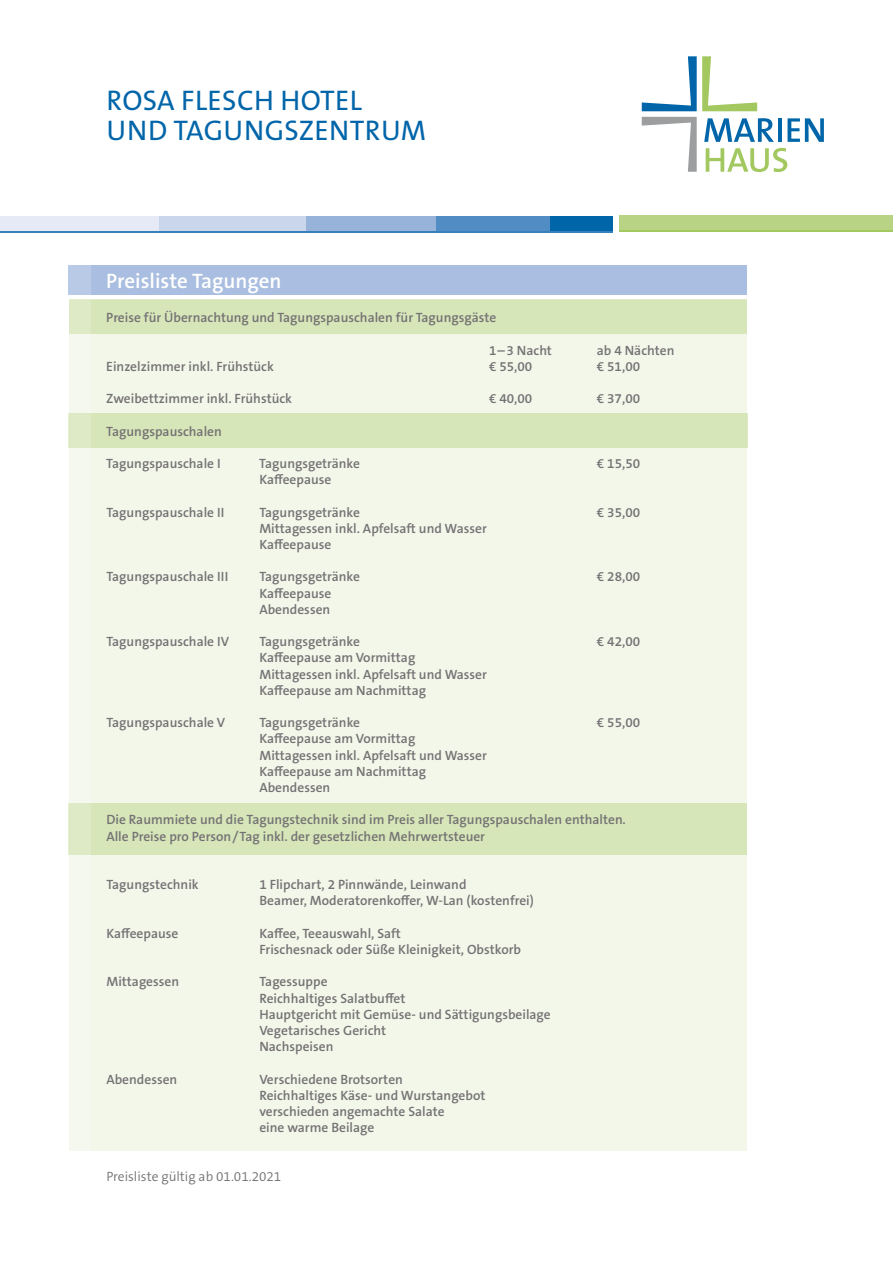
<style>
.page{position:relative;width:893px;height:1263px;background:#fff}
.page>*{position:absolute;margin:0;border:0;box-sizing:border-box;transform-origin:0 0}
.t1{font:28.5px/30px "The Sans B W5 Plain";letter-spacing:.015em;color:#0065a9}
.t2{font:600 21px "The Sans B W6";color:#fff}
.t3{font:600 13.5px/16.2px "The Sans B W6";color:#757274}
.t4{font:300 13.5px "The Sans B W4";color:#757274}
</style>
<div class="page">
<div style="left:69px;top:300px;width:678px;height:851px;background:#f3f7ea"></div>
<div style="left:69px;top:300px;width:678px;height:34px;background:#d6e6b9"></div>
<div style="left:68px;top:413px;width:680px;height:34px;background:#d6e6b9"></div>
<div style="left:69px;top:804px;width:678px;height:51px;background:#d6e6b9"></div>
<div style="left:68px;top:265px;width:679px;height:29px;background:#a9bee0"></div>
<svg style="left:0;top:230px;width:612px;height:2px"></svg>
<div style="left:0;top:216px;width:612px;height:14px;background:#0065a9"></div>
<div style="left:619px;top:215px;width:274px;height:17px;background:linear-gradient(to right,#b7d383,#b7d383)"></div>
<div style="left:0;top:216px;width:550px;height:14px;background:#528cc4"></div>
<div style="left:0;top:216px;width:436px;height:14px;background:#98b3da"></div>
<div style="left:0;top:216px;width:306px;height:14px;background:#cad6ec"></div>
<div style="left:0;top:216px;width:158px;height:14px;background:#e5eaf6"></div>
<div style="left:619px;top:215px;width:274px;height:14px;background:#b7d383"></div>
<svg style="left:68px;top:265px;width:22px;height:590px"></svg>
<svg style="left:706px;top:148px;width:81px;height:24px"></svg>
<svg style="left:704px;top:118px;width:70px;height:24px"></svg>
<hr style="left:778px;top:118px;width:3px;height:24px;background:#0065a9">
<svg style="left:787px;top:118px;width:37px;height:24px"></svg>
<svg style="left:642px;top:56px;width:115px;height:55px"></svg>
<svg style="left:642px;top:117px;width:55px;height:55px"></svg>
<h1 class="t1" style="left:106px;top:85px;width:321px">ROSA FLESCH HOTEL<br>UND TAGUNGSZENTRUM</h1>
<h2 class="t2" style="left:106px;top:267px;width:177px">Preisliste Tagungen</h2>
<p class="t3" style="left:106px;top:310px;width:392px">Preise für Übernachtung und Tagungspauschalen für Tagungsgäste</p>
<p class="t3" style="left:489px;top:342px;width:64px">1– 3 Nacht</p>
<p class="t3" style="left:597px;top:342px;width:79px">ab 4 Nächten</p>
<p class="t3" style="left:106px;top:358px;width:169px">Einzelzimmer inkl. Frühstück</p>
<p class="t3" style="left:489px;top:358px;width:45px">€ 55,00</p>
<p class="t3" style="left:597px;top:358px;width:45px">€ 51,00</p>
<p class="t3" style="left:106px;top:391px;width:187px">Zweibettzimmer inkl. Frühstück</p>
<p class="t3" style="left:489px;top:391px;width:45px">€ 40,00</p>
<p class="t3" style="left:597px;top:391px;width:45px">€ 37,00</p>
<p class="t3" style="left:106px;top:423px;width:117px">Tagungspauschalen</p>
<p class="t3" style="left:106px;top:455px;width:116px">Tagungspauschale I</p>
<p class="t3" style="left:259px;top:455px;width:102px">Tagungsgetränke</p>
<p class="t3" style="left:597px;top:455px;width:45px">€ 15,50</p>
<p class="t3" style="left:259px;top:472px;width:74px">Kaffeepause</p>
<p class="t3" style="left:106px;top:504px;width:120px">Tagungspauschale II</p>
<p class="t3" style="left:259px;top:504px;width:102px">Tagungsgetränke</p>
<p class="t3" style="left:597px;top:504px;width:45px">€ 35,00</p>
<p class="t3" style="left:259px;top:520px;width:229px">Mittagessen inkl. Apfelsaft und Wasser<br>Kaffeepause</p>
<p class="t3" style="left:106px;top:569px;width:124px">Tagungspauschale III</p>
<p class="t3" style="left:259px;top:569px;width:102px">Tagungsgetränke</p>
<p class="t3" style="left:597px;top:569px;width:45px">€ 28,00</p>
<p class="t3" style="left:259px;top:585px;width:74px">Kaffeepause<br>Abendessen</p>
<p class="t3" style="left:106px;top:634px;width:124px">Tagungspauschale IV</p>
<p class="t3" style="left:259px;top:634px;width:102px">Tagungsgetränke</p>
<p class="t3" style="left:597px;top:634px;width:45px">€ 42,00</p>
<p class="t3" style="left:259px;top:650px;width:229px">Kaffeepause am Vormittag<br>Mittagessen inkl. Apfelsaft und Wasser<br>Kaffeepause am Nachmittag</p>
<p class="t3" style="left:106px;top:715px;width:120px">Tagungspauschale V</p>
<p class="t3" style="left:259px;top:715px;width:102px">Tagungsgetränke</p>
<p class="t3" style="left:597px;top:715px;width:45px">€ 55,00</p>
<p class="t3" style="left:259px;top:731px;width:229px">Kaffeepause am Vormittag<br>Mittagessen inkl. Apfelsaft und Wasser<br>Kaffeepause am Nachmittag<br>Abendessen</p>
<p class="t3" style="left:106px;top:812px;width:521px">Die Raummiete und die Tagungstechnik sind im Preis aller Tagungspauschalen enthalten.<br>Alle Preise pro Person/Tag inkl. der gesetzlichen Mehrwertsteuer</p>
<p class="t3" style="left:106px;top:877px;width:94px">Tagungstechnik</p>
<p class="t3" style="left:259px;top:877px;width:276px">1 Flipchart, 2 Pinnwände, Leinwand<br>Beamer, Moderatorenkoffer, W-Lan (kostenfrei)</p>
<p class="t3" style="left:106px;top:925px;width:74px">Kaffeepause</p>
<p class="t3" style="left:259px;top:925px;width:263px">Kaffee, Teeauswahl, Saft<br>Frischesnack oder Süße Kleinigkeit, Obstkorb</p>
<p class="t3" style="left:106px;top:974px;width:74px">Mittagessen</p>
<p class="t3" style="left:259px;top:974px;width:293px">Tagessuppe<br>Reichhaltiges Salatbuffet<br>Hauptgericht mit Gemüse- und Sättigungsbeilage<br>Vegetarisches Gericht<br>Nachspeisen</p>
<p class="t3" style="left:106px;top:1071px;width:72px">Abendessen</p>
<p class="t3" style="left:259px;top:1071px;width:228px">Verschiedene Brotsorten<br>Reichhaltiges Käse- und Wurstangebot verschieden angemachte Salate<br>eine warme Beilage</p>
<p class="t4" style="left:106px;top:1168px;width:177px">Preisliste gültig ab 01.01.2021</p>
</div>
